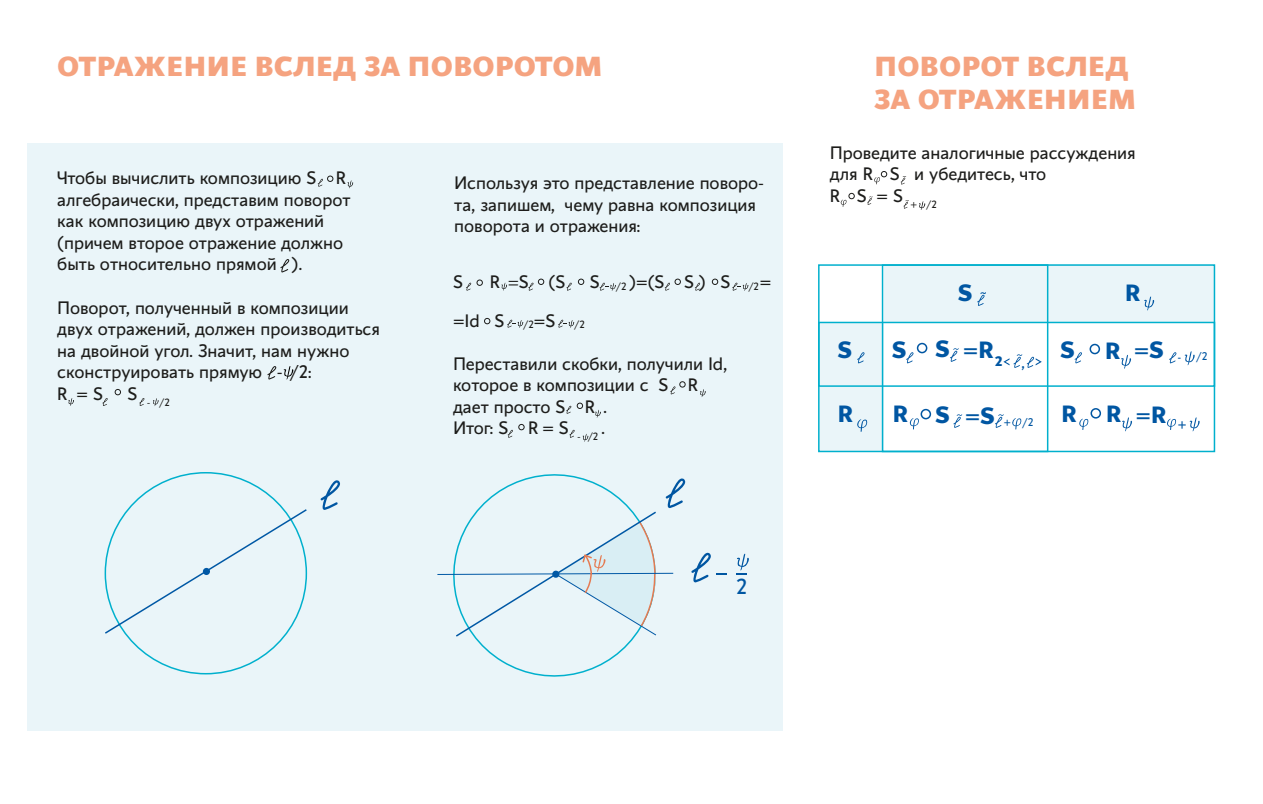
<style>
.page{position:relative;width:1263px;height:804px;background:#fff}
.page>*{position:absolute;margin:0;border:0;box-sizing:border-box;transform-origin:0 0}
.t1{font:800 27.45px/33px "Conqueror Sans";color:#f5a380}
.t2{font:700 23.55px "Conqueror Sans";color:#0056a2}
.t3{font:21.6px "Conqueror Sans";color:#0056a2}
.t4{font:18px/21.6px "Conqueror Sans";color:#1d1d1b}
.t5{font:700 13.65px "Conqueror Sans";color:#0056a2}
.t6{font:700 11.1px "Conqueror Sans";color:#0056a2}
.t7{font:10.5px "Conqueror Sans";color:#1d1d1b}
.s1{font-family:"Myriad Pro"}
.s2{font-weight:400}
</style>
<div class="page">
<div style="left:27px;top:143px;width:756px;height:587px;background:#eaf5f9"></div>
<svg style="left:566px;top:282px;width:6px;height:9px"></svg>
<svg style="left:695px;top:282px;width:5px;height:9px"></svg>
<svg style="left:466px;top:282px;width:5px;height:9px"></svg>
<svg style="left:102px;top:398px;width:6px;height:8px"></svg>
<svg style="left:139px;top:398px;width:5px;height:8px"></svg>
<svg style="left:280px;top:259px;width:9px;height:13px"></svg>
<svg style="left:267px;top:366px;width:9px;height:14px"></svg>
<svg style="left:320px;top:480px;width:20px;height:30px"></svg>
<svg style="left:475px;top:474px;width:159px;height:203px"></svg>
<svg style="left:347px;top:180px;width:6px;height:9px"></svg>
<svg style="left:501px;top:283px;width:6px;height:8px"></svg>
<svg style="left:919px;top:201px;width:7px;height:9px"></svg>
<svg style="left:68px;top:398px;width:6px;height:8px"></svg>
<svg style="left:153px;top:398px;width:6px;height:8px"></svg>
<svg style="left:283px;top:366px;width:11px;height:14px"></svg>
<div style="left:884px;top:264px;width:331px;height:58px;background:#eaf5f9"></div>
<div style="left:819px;top:323px;width:65px;height:128px;background:#eaf5f9"></div>
<svg style="left:857px;top:419px;width:11px;height:13px"></svg>
<svg style="left:909px;top:418px;width:10px;height:12px"></svg>
<svg style="left:1012px;top:418px;width:10px;height:12px"></svg>
<svg style="left:1167px;top:418px;width:10px;height:12px"></svg>
<svg style="left:840px;top:199px;width:7px;height:8px"></svg>
<svg style="left:1079px;top:418px;width:10px;height:12px"></svg>
<svg style="left:1144px;top:296px;width:11px;height:15px"></svg>
<svg style="left:1184px;top:351px;width:11px;height:15px"></svg>
<svg style="left:1189px;top:417px;width:11px;height:15px"></svg>
<svg style="left:1122px;top:417px;width:10px;height:15px"></svg>
<svg style="left:1121px;top:355px;width:11px;height:14px"></svg>
<svg style="left:857px;top:352px;width:7px;height:11px"></svg>
<svg style="left:906px;top:352px;width:7px;height:11px"></svg>
<svg style="left:1074px;top:352px;width:8px;height:11px"></svg>
<svg style="left:1169px;top:352px;width:7px;height:11px"></svg>
<svg style="left:977px;top:292px;width:9px;height:14px"></svg>
<svg style="left:950px;top:348px;width:9px;height:14px"></svg>
<svg style="left:903px;top:200px;width:6px;height:9px"></svg>
<svg style="left:867px;top:196px;width:6px;height:9px"></svg>
<svg style="left:901px;top:176px;width:5px;height:9px"></svg>
<div style="left:917px;top:343px;width:10px;height:10px;border:2px solid #0056a2;border-radius:50%"></div>
<svg style="left:953px;top:414px;width:9px;height:14px"></svg>
<svg style="left:995px;top:414px;width:9px;height:14px"></svg>
<div style="left:920px;top:409px;width:11px;height:10px;border:2px solid #0056a2;border-radius:50%"></div>
<div style="left:1090px;top:408px;width:11px;height:11px;border:2px solid #0056a2;border-radius:50%"></div>
<div style="left:1089px;top:344px;width:11px;height:10px;border:2px solid #0056a2;border-radius:50%"></div>
<div style="left:818px;top:264px;width:397px;height:188px;border:2px solid #00b0cd"></div>
<div style="left:882px;top:264px;width:166px;height:188px;border:2px solid #00b0cd"></div>
<div style="left:818px;top:322px;width:397px;height:65px;border:2px solid #00b0cd"></div>
<svg style="left:1003px;top:354px;width:39px;height:14px"></svg>
<svg style="left:736px;top:554px;width:13px;height:21px"></svg>
<svg style="left:691px;top:552px;width:36px;height:30px"></svg>
<svg style="left:318px;top:176px;width:15px;height:11px"></svg>
<div style="left:848px;top:193px;width:7px;height:6px;border:1px solid #1d1d1b;border-radius:50%"></div>
<svg style="left:874px;top:171px;width:13px;height:13px"></svg>
<svg style="left:477px;top:280px;width:6px;height:6px"></svg>
<svg style="left:566px;top:406px;width:5px;height:8px"></svg>
<svg style="left:569px;top:430px;width:6px;height:8px"></svg>
<svg style="left:700px;top:389px;width:6px;height:8px"></svg>
<svg style="left:595px;top:410px;width:6px;height:8px"></svg>
<svg style="left:582px;top:434px;width:7px;height:8px"></svg>
<svg style="left:670px;top:381px;width:15px;height:13px"></svg>
<svg style="left:577px;top:403px;width:6px;height:6px"></svg>
<svg style="left:508px;top:424px;width:16px;height:14px"></svg>
<svg style="left:578px;top:279px;width:6px;height:6px"></svg>
<svg style="left:528px;top:279px;width:16px;height:12px"></svg>
<svg style="left:484px;top:318px;width:6px;height:6px"></svg>
<svg style="left:665px;top:279px;width:16px;height:12px"></svg>
<svg style="left:712px;top:279px;width:6px;height:6px"></svg>
<svg style="left:115px;top:389px;width:6px;height:6px"></svg>
<svg style="left:600px;top:282px;width:16px;height:9px"></svg>
<svg style="left:732px;top:282px;width:17px;height:9px"></svg>
<svg style="left:507px;top:320px;width:17px;height:8px"></svg>
<svg style="left:558px;top:320px;width:16px;height:8px"></svg>
<svg style="left:104px;top:508px;width:204px;height:127px"></svg>
<div style="left:203px;top:568px;width:7px;height:7px;background:#0058a5;border-radius:50%"></div>
<svg style="left:437px;top:478px;width:248px;height:160px"></svg>
<h1 class="t1" style="left:57px;top:50px;width:547px">ОТРАЖЕНИЕ ВСЛЕД ЗА ПОВОРОТОМ</h1>
<h1 class="t1" style="left:874px;top:50px;width:264px">ПОВОРОТ ВСЛЕД<br>ЗА ОТРАЖЕНИЕМ</h1>
<p class="t4" style="left:57px;top:167px;width:295px">Чтобы вычислить композицию S R алгебраически, представим поворот как композицию двух отражений (причем второе отражение должно быть относительно прямой ).</p>
<p class="t4" style="left:57px;top:297px;width:324px">Поворот, полученный в композиции двух отражений, должен производиться на двойной угол. Значит, нам нужно сконструировать прямую - /2:<br>R = S</p>
<p class="t7" style="left:128px;top:396px;width:44px"><sup>S</sup> - /2</p>
<p class="t4" style="left:454px;top:172px;width:311px">Используя это представление поворо&shy;та, запишем, чему равна композиция поворота и отражения:</p>
<p class="t4" style="left:453px;top:271px;width:11px">S</p>
<p class="t4" style="left:490px;top:271px;width:77px">R <span class="s1">=</span>S (S</p>
<p class="t4" style="left:590px;top:271px;width:11px">S</p>
<p class="t4" style="left:629px;top:271px;width:102px">)=(S S ) S</p>
<p class="t4" style="left:760px;top:271px;width:13px">=</p>
<p class="t4" style="left:453px;top:310px;width:53px">=Id S</p>
<p class="t4" style="left:534px;top:310px;width:23px">=S</p>
<p class="t7" style="left:616px;top:281px;width:12px">/2</p>
<p class="t7" style="left:748px;top:281px;width:12px">/2</p>
<p class="t7" style="left:523px;top:318px;width:12px">/2</p>
<p class="t7" style="left:574px;top:318px;width:12px">/2</p>
<p class="t4" style="left:453px;top:353px;width:276px">Переставили скобки, получили Id, которое в композиции с S R дает просто S R .<br>Итог: S R = S <sub>-</sub> <sub>/2</sub> .</p>
<p class="t4" style="left:830px;top:142px;width:307px">Проведите аналогичные рассуждения для R S и убедитесь, что<br>R S = S <sub>+</sub> <sub>/2</sub></p>
<h2 class="t2" style="left:837px;top:335px;width:16px">S</h2>
<h2 class="t2" style="left:837px;top:399px;width:18px">R</h2>
<h2 class="t2" style="left:958px;top:278px;width:16px">S</h2>
<h2 class="t2" style="left:1125px;top:278px;width:18px">R</h2>
<h2 class="t2" style="left:892px;top:335px;width:113px">S S =R<sub>2</sub></h2>
<h2 class="t2" style="left:1060px;top:335px;width:16px">S</h2>
<h2 class="t2" style="left:1105px;top:337px;width:18px">R</h2>
<p class="t5" style="left:1021px;top:355px;width:5px">,</p>
<h2 class="t2" style="left:1134px;top:335px;width:31px">=S</h2>
<p class="t6" style="left:1178px;top:350px;width:31px">- /<span class="s2">2</span></p>
<h2 class="t2" style="left:892px;top:400px;width:18px">R</h2>
<h2 class="t2" style="left:1061px;top:399px;width:62px">R R</h2>
<h2 class="t2" style="left:935px;top:401px;width:61px">S =S</h2>
<h2 class="t2" style="left:1136px;top:401px;width:33px">=R</h2>
<p class="t6" style="left:1004px;top:415px;width:31px">+ /<span class="s2">2</span></p>
<p class="t5" style="left:1178px;top:417px;width:10px">+</p>
<p class="t3" style="left:736px;top:574px;width:12px">2</p>
</div>
